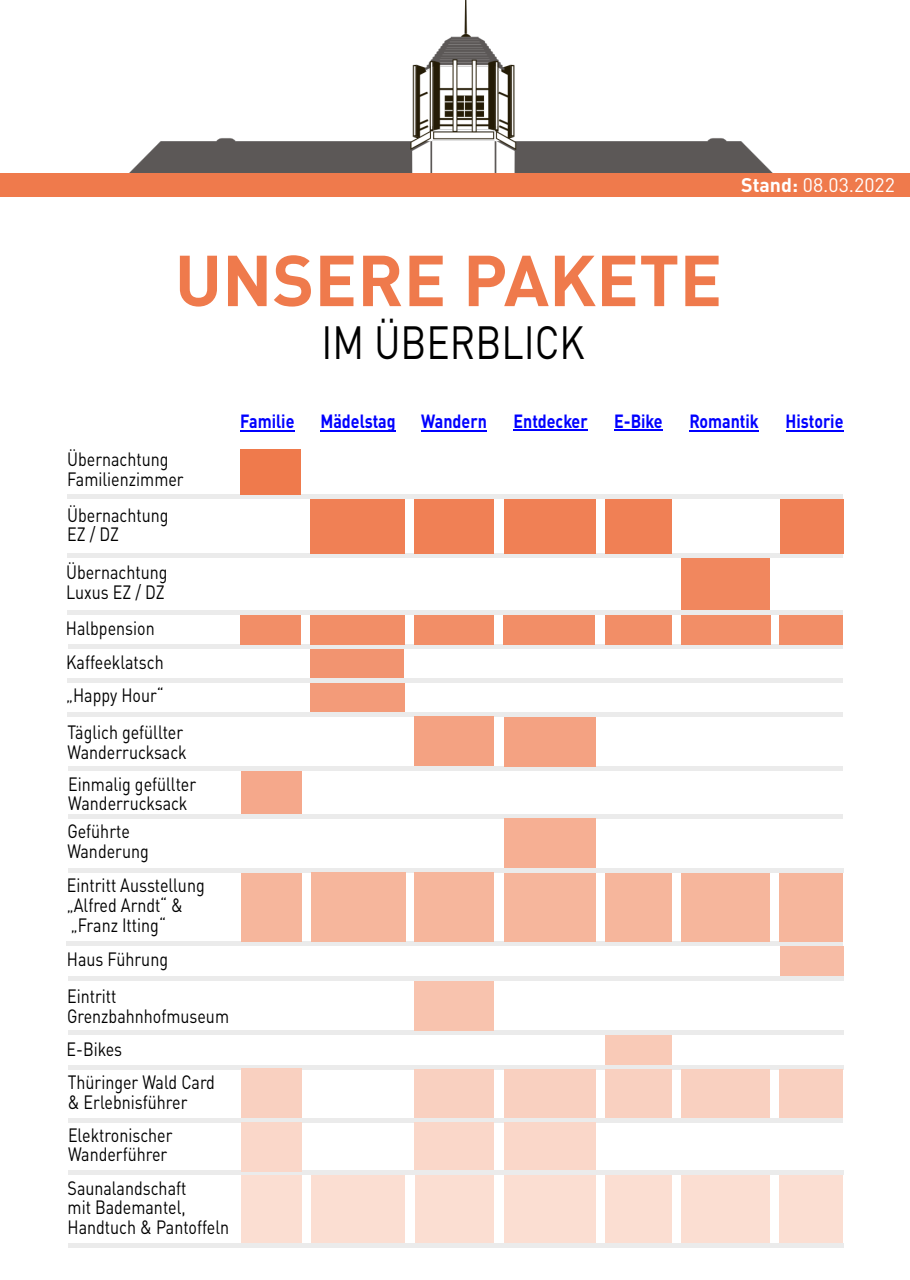
<style>
.page{position:relative;width:910px;height:1280px;background:#fff}
.page>*{position:absolute;margin:0;border:0;box-sizing:border-box;transform-origin:0 0}
.t1{font:700 70.8px "DIN Pro";color:#ef7a4c}
.t2{font:45.9px "DIN Pro";color:#000;scale:.85 1}
.t3{font:19.5px "DIN Pro";color:#fff}
.t4{font:19.05px/19.6px "DIN Pro";color:#000;scale:.84 1}
.t5{font:700 18.9px "DIN Pro";color:#00f;scale:.85 1}
.s1{font-weight:700}
</style>
<div class="page">
<img style="left:129px;top:0;width:644px;height:173px">
<div style="left:0;top:173px;width:910px;height:23px;background:#ef7a4c"></div>
<hr style="left:240px;top:430px;width:54px;height:1px;background:#00f">
<hr style="left:320px;top:430px;width:76px;height:1px;background:#00f">
<hr style="left:421px;top:430px;width:66px;height:1px;background:#00f">
<hr style="left:513px;top:430px;width:75px;height:1px;background:#00f">
<hr style="left:614px;top:430px;width:49px;height:1px;background:#00f">
<hr style="left:689px;top:430px;width:70px;height:1px;background:#00f">
<hr style="left:785px;top:430px;width:58px;height:1px;background:#00f">
<div style="left:68px;top:494px;width:775px;height:5px;background:#ebebeb"></div>
<div style="left:68px;top:553px;width:775px;height:5px;background:#ebebeb"></div>
<div style="left:68px;top:610px;width:775px;height:5px;background:#ebebeb"></div>
<div style="left:68px;top:644px;width:775px;height:5px;background:#ebebeb"></div>
<div style="left:68px;top:712px;width:775px;height:5px;background:#ebebeb"></div>
<div style="left:68px;top:766px;width:775px;height:5px;background:#ebebeb"></div>
<div style="left:68px;top:814px;width:774px;height:5px;background:#ebebeb"></div>
<div style="left:68px;top:868px;width:775px;height:5px;background:#ebebeb"></div>
<div style="left:66px;top:941px;width:777px;height:5px;background:#ebebeb"></div>
<div style="left:68px;top:976px;width:775px;height:5px;background:#ebebeb"></div>
<div style="left:68px;top:1030px;width:775px;height:5px;background:#ebebeb"></div>
<div style="left:68px;top:678px;width:775px;height:5px;background:#ebebeb"></div>
<hr style="left:68px;top:1065px;width:775px;height:4px;background:#ebebeb">
<div style="left:69px;top:1117px;width:774px;height:5px;background:#ebebeb"></div>
<div style="left:68px;top:1170px;width:775px;height:5px;background:#ebebeb"></div>
<div style="left:68px;top:1242px;width:775px;height:5px;background:#ebebeb"></div>
<div style="left:310px;top:649px;width:94px;height:29px;background:#f29470"></div>
<div style="left:310px;top:683px;width:95px;height:29px;background:#f39b79"></div>
<div style="left:310px;top:615px;width:95px;height:29px;background:#f28e67"></div>
<div style="left:240px;top:615px;width:61px;height:29px;background:#f28e67"></div>
<div style="left:414px;top:615px;width:79px;height:29px;background:#f28e67"></div>
<div style="left:503px;top:615px;width:92px;height:30px;background:#f28e67"></div>
<div style="left:605px;top:615px;width:67px;height:30px;background:#f28e67"></div>
<div style="left:681px;top:615px;width:89px;height:30px;background:#f28e67"></div>
<div style="left:779px;top:615px;width:64px;height:30px;background:#f28e67"></div>
<div style="left:311px;top:499px;width:94px;height:54px;background:#f08055"></div>
<div style="left:414px;top:499px;width:80px;height:54px;background:#f08055"></div>
<div style="left:504px;top:499px;width:92px;height:54px;background:#f08055"></div>
<div style="left:605px;top:499px;width:67px;height:54px;background:#f08055"></div>
<div style="left:780px;top:499px;width:63px;height:54px;background:#f08055"></div>
<div style="left:240px;top:449px;width:61px;height:45px;background:#ef7a4c"></div>
<div style="left:311px;top:872px;width:95px;height:69px;background:#f6b69c"></div>
<div style="left:415px;top:873px;width:79px;height:69px;background:#f6b69c"></div>
<div style="left:504px;top:873px;width:91px;height:68px;background:#f6b69c"></div>
<div style="left:605px;top:873px;width:67px;height:68px;background:#f6b69c"></div>
<div style="left:681px;top:873px;width:89px;height:68px;background:#f6b69c"></div>
<div style="left:780px;top:873px;width:63px;height:68px;background:#f6b69c"></div>
<div style="left:241px;top:873px;width:60px;height:68px;background:#f6b69c"></div>
<div style="left:780px;top:946px;width:63px;height:30px;background:#f7bca5"></div>
<div style="left:415px;top:981px;width:79px;height:50px;background:#f8c3ae"></div>
<div style="left:241px;top:1175px;width:60px;height:67px;background:#fbded2"></div>
<div style="left:311px;top:1175px;width:94px;height:67px;background:#fbded2"></div>
<div style="left:415px;top:1175px;width:79px;height:67px;background:#fbded2"></div>
<div style="left:504px;top:1175px;width:91px;height:67px;background:#fbded2"></div>
<div style="left:605px;top:1175px;width:67px;height:67px;background:#fbded2"></div>
<div style="left:682px;top:1175px;width:88px;height:67px;background:#fbded2"></div>
<div style="left:780px;top:1175px;width:63px;height:67px;background:#fbded2"></div>
<div style="left:241px;top:771px;width:60px;height:43px;background:#f5a88b"></div>
<div style="left:241px;top:1068px;width:60px;height:49px;background:#f9d0c0"></div>
<div style="left:415px;top:1069px;width:79px;height:48px;background:#f9d0c0"></div>
<div style="left:504px;top:1069px;width:92px;height:48px;background:#f9d0c0"></div>
<div style="left:605px;top:1069px;width:67px;height:48px;background:#f9d0c0"></div>
<div style="left:681px;top:1069px;width:89px;height:48px;background:#f9d0c0"></div>
<div style="left:780px;top:1069px;width:63px;height:48px;background:#f9d0c0"></div>
<div style="left:415px;top:1122px;width:79px;height:48px;background:#fad7c9"></div>
<div style="left:504px;top:1122px;width:91px;height:48px;background:#fad7c9"></div>
<div style="left:241px;top:1122px;width:60px;height:50px;background:#fad7c9"></div>
<div style="left:414px;top:717px;width:80px;height:49px;background:#f4a282"></div>
<div style="left:504px;top:717px;width:92px;height:49px;background:#f4a282"></div>
<div style="left:504px;top:819px;width:92px;height:49px;background:#f6af93"></div>
<div style="left:681px;top:558px;width:89px;height:52px;background:#f1875e"></div>
<div style="left:605px;top:1035px;width:67px;height:30px;background:#f9cab7"></div>
<p class="t3" style="left:741px;top:178px;width:155px"><span class="s1">Stand:</span> 08.03.2022</p>
<h1 class="t1" style="left:175px;top:252px;width:549px">UNSERE PAKETE</h1>
<h2 class="t2" style="left:322px;top:326px;width:311px">IM ÜBERBLICK</h2>
<p class="t4" style="left:67px;top:451px;width:140px">Übernachtung<br>Familienzimmer</p>
<p class="t4" style="left:67px;top:507px;width:122px">Übernachtung<br>EZ / DZ</p>
<p class="t4" style="left:66px;top:564px;width:122px">Übernachtung<br>Luxus EZ / DZ</p>
<p class="t4" style="left:66px;top:613px;width:118px;line-height:33.8px">Halbpension<br>Kaffeeklatsch „Happy Hour“</p>
<p class="t4" style="left:68px;top:725px;width:143px">Täglich gefüllter<br>Wanderrucksack</p>
<p class="t4" style="left:68px;top:776px;width:154px">Einmalig gefüllter<br>Wanderrucksack</p>
<p class="t4" style="left:67px;top:824px;width:98px">Geführte<br>Wanderung</p>
<p class="t4" style="left:67px;top:878px;width:166px">Eintritt Ausstellung „Alfred Arndt“ &amp; „Franz Itting“</p>
<p class="t4" style="left:67px;top:943px;width:122px;line-height:37px">Haus Führung<br>Eintritt</p>
<p class="t4" style="left:67px;top:1002px;width:195px;line-height:33.2px">Grenzbahnhofmuseum<br>E-Bikes</p>
<p class="t4" style="left:68px;top:1074px;width:177px">Thüringer Wald Card &amp; Erlebnisführer</p>
<p class="t4" style="left:68px;top:1127px;width:126px">Elektronischer<br>Wanderführer</p>
<p class="t4" style="left:68px;top:1180px;width:194px">Saunalandschaft<br>mit Bademantel,<br>Handtuch &amp; Pantoffeln</p>
<p class="t5" style="left:240px;top:414px;width:65px">Familie</p>
<p class="t5" style="left:320px;top:414px;width:90px">Mädelstag</p>
<p class="t5" style="left:421px;top:414px;width:79px">Wandern</p>
<p class="t5" style="left:513px;top:413px;width:89px">Entdecker</p>
<p class="t5" style="left:614px;top:413px;width:59px">E-Bike</p>
<p class="t5" style="left:689px;top:414px;width:83px">Romantik</p>
<p class="t5" style="left:785px;top:414px;width:70px">Historie</p>
</div>
